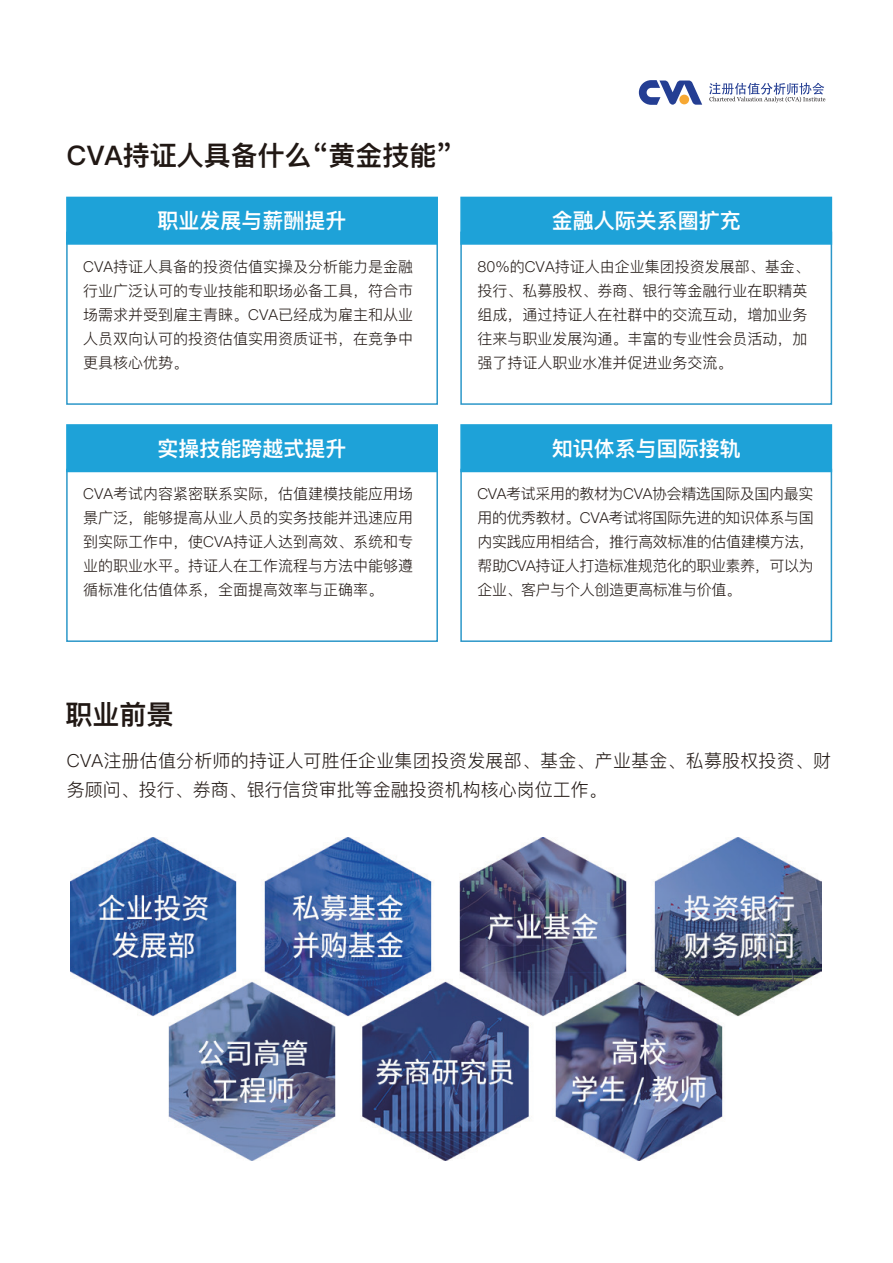
<style>
.page{position:relative;width:893px;height:1263px;background:#fff}
.page>*{position:absolute;margin:0;border:0;box-sizing:border-box;transform-origin:0 0}
.t1{font:27px "Ping Fang SC Heavy";color:#211814}
.t2{font:21px "Ping Fang SC Heavy";color:#fff}
.t3{font:18px/28.5px "Ping Fang SC Regular";letter-spacing:.01em;color:#211814}
.t4{font:15px/24px "Ping Fang SC Regular";color:#211814;text-align:justify}
</style>
<div class="page">
<svg style="left:639px;top:80px;width:63px;height:25px"></svg>
<div style="left:679px;top:95px;width:10px;height:9px;background:#f7a833;border-radius:50%"></div>
<svg style="left:709px;top:83px;width:116px;height:20px"></svg>
<div style="left:460px;top:232px;width:372px;height:173px;border:2px solid #2c97c9"></div>
<div style="left:460px;top:469px;width:372px;height:173px;border:2px solid #2c97c9"></div>
<div style="left:66px;top:232px;width:372px;height:173px;border:2px solid #2c97c9"></div>
<div style="left:66px;top:469px;width:372px;height:173px;border:2px solid #2c97c9"></div>
<div style="left:66px;top:197px;width:372px;height:48px;background:#1ea2d8;border:2px solid #1ea2d8"></div>
<div style="left:460px;top:197px;width:372px;height:48px;background:#1ea2d8;border:2px solid #1ea2d8"></div>
<div style="left:66px;top:424px;width:372px;height:48px;background:#1ea2d8;border:2px solid #1ea2d8"></div>
<div style="left:460px;top:424px;width:372px;height:48px;background:#1ea2d8;border:2px solid #1ea2d8"></div>
<img style="left:70px;top:837px;width:751px;height:324px">
<h1 class="t1" style="left:67px;top:139px;width:388px">CVA持证人具备什么“黄金技能”</h1>
<h2 class="t2" style="left:158px;top:208px;width:191px">职业发展与薪酬提升</h2>
<h2 class="t2" style="left:552px;top:208px;width:190px">金融人际关系圈扩充</h2>
<p class="t4" style="left:83px;top:254px;width:332px">CVA持证人具备的投资估值实操及分析能力是金融行业广泛认可的专业技能和职场必备工具，符合市场需求并受到雇主青睐。CVA已经成为雇主和从业人员双向认可的投资估值实用资质证书，在竞争中更具核心优势。</p>
<p class="t4" style="left:477px;top:254px;width:334px;text-align:left">80%的CVA持证人由企业集团投资发展部、基金、投行、私募股权、券商、银行等金融行业在职精英组成，通过持证人在社群中的交流互动，增加业务往来与职业发展沟通。丰富的专业性会员活动，加强了持证人职业水准并促进业务交流。</p>
<h2 class="t2" style="left:158px;top:436px;width:191px">实操技能跨越式提升</h2>
<h2 class="t2" style="left:552px;top:436px;width:190px">知识体系与国际接轨</h2>
<p class="t4" style="left:83px;top:482px;width:332px">CVA考试内容紧密联系实际，估值建模技能应用场景广泛，能够提高从业人员的实务技能并迅速应用到实际工作中，使CVA持证人达到高效、系统和专业的职业水平。持证人在工作流程与方法中能够遵循标准化估值体系，全面提高效率与正确率。</p>
<p class="t4" style="left:477px;top:482px;width:338px">CVA考试采用的教材为CVA协会精选国际及国内最实用的优秀教材。CVA考试将国际先进的知识体系与国内实践应用相结合，推行高效标准的估值建模方法，帮助CVA持证人打造标准规范化的职业素养，可以为企业、客户与个人创造更高标准与价值。</p>
<h1 class="t1" style="left:65px;top:698px;width:109px">职业前景</h1>
<p class="t3" style="left:67px;top:746px;width:766px">CVA注册估值分析师的持证人可胜任企业集团投资发展部、基金、产业基金、私募股权投资、财务顾问、投行、券商、银行信贷审批等金融投资机构核心岗位工作。</p>
</div>
